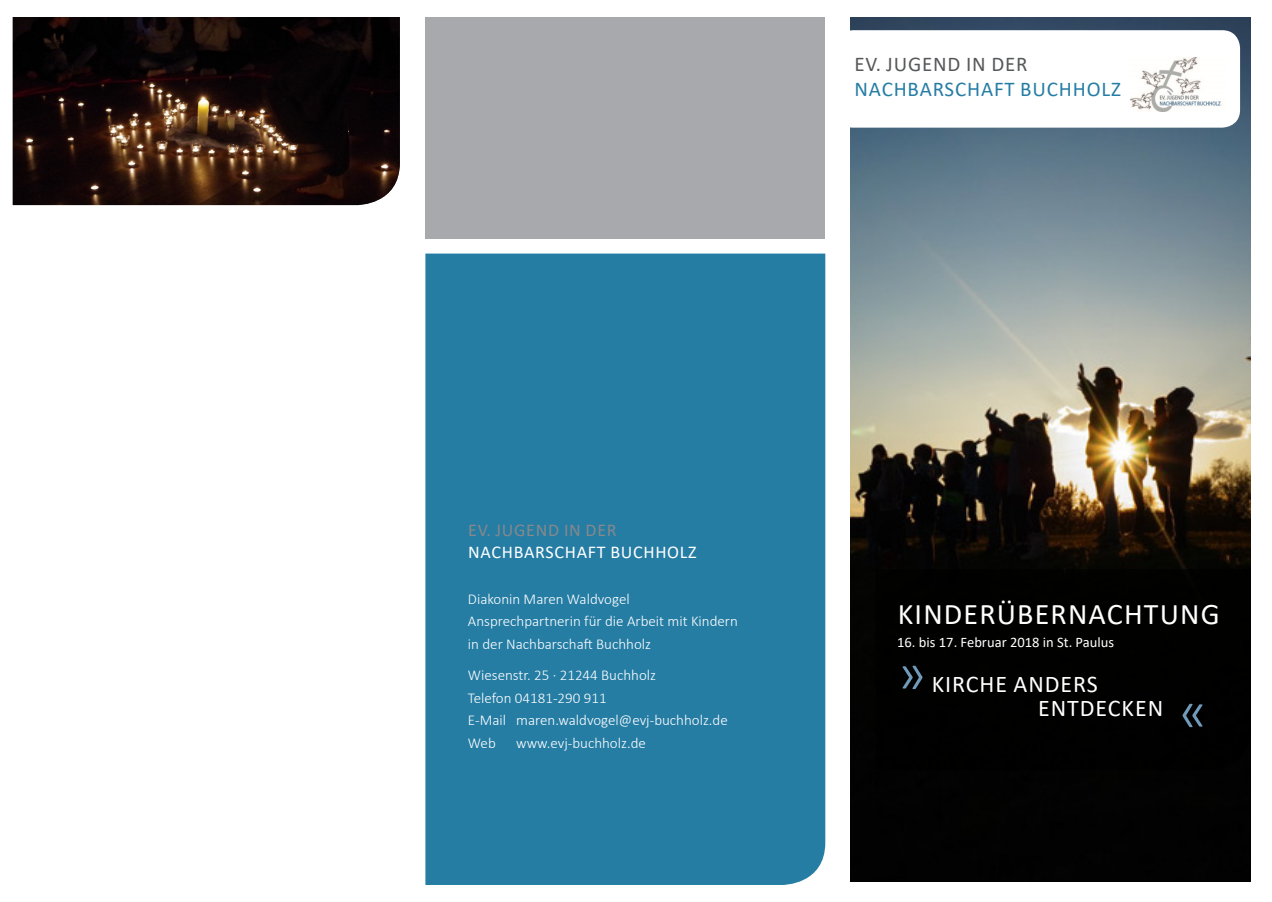
<style>
.page{position:relative;width:1272px;height:902px;background:#fff}
.page>*{position:absolute;margin:0;border:0;box-sizing:border-box;transform-origin:0 0}
.t1{font:300 58.2px "Calibri";color:#6f9ab9}
.Copy_10_15_Regular{font:30px "Calibri";letter-spacing:.04em;color:#fff}
.t2{font:24px "Calibri";letter-spacing:.04em;color:#fff}
.t3{font:21px "Calibri";letter-spacing:.04em;color:#257da4}
.t4{font:21px "Calibri";letter-spacing:.04em;color:#57585a}
.t5{font:18px "Calibri";letter-spacing:.04em;color:#fff}
.t6{font:18px "Calibri";letter-spacing:.04em;color:#86888b}
.t7{font:300 15px "Calibri";color:#fff}
.Copy_10_15_Regular-2{font:14.55px "Calibri";color:#fff}
</style>
<div class="page">
<div style="left:425px;top:17px;width:400px;height:221px;background:#a8a9ad"></div>
<div style="left:425px;top:253px;width:400px;height:631px;background:#257da4"></div>
<img style="left:850px;top:17px;width:400px;height:864px">
<div style="left:835px;top:30px;width:404px;height:98px;background:#fff;border-radius:18px"></div>
<img style="left:13px;top:17px;width:387px;height:188px">
<div style="left:875px;top:569px;width:375px;height:201px;background:#010100"></div>
<img style="left:1130px;top:57px;width:91px;height:54px">
<p class="t4" style="left:854px;top:50px;width:175px">EV. JUGEND IN DER</p>
<p class="t3" style="left:854px;top:75px;width:268px">NACHBARSCHAFT BUCHHOLZ</p>
<p class="t6" style="left:468px;top:517px;width:150px">EV. JUGEND IN DER</p>
<p class="t5" style="left:468px;top:539px;width:230px">NACHBARSCHAFT BUCHHOLZ</p>
<p class="t7" style="left:468px;top:589px;width:163px">Diakonin Maren Waldvogel</p>
<p class="t7" style="left:468px;top:612px;width:271px">Ansprechpartnerin für die Arbeit mit Kindern</p>
<p class="t7" style="left:468px;top:634px;width:185px">in der Nachbarschaft Buchholz</p>
<p class="t7" style="left:468px;top:665px;width:190px">Wiesenstr. 25 · 21244 Buchholz</p>
<p class="t7" style="left:468px;top:688px;width:140px">Telefon 04181-290 911</p>
<p class="t7" style="left:468px;top:710px;width:261px">E-Mail maren.waldvogel@evj-buchholz.de</p>
<p class="t7" style="left:468px;top:733px;width:29px">Web</p>
<p class="t7" style="left:516px;top:733px;width:131px">www.evj-buchholz.de</p>
<p class="Copy_10_15_Regular" style="left:897px;top:593px;width:323px">KINDERÜBERNACHTUNG</p>
<p class="Copy_10_15_Regular-2" style="left:897px;top:631px;width:218px">16. bis 17. Februar 2018 in St. Paulus</p>
<p class="t1" style="left:897px;top:636px;width:31px">»</p>
<p class="t2" style="left:931px;top:667px;width:168px">KIRCHE ANDERS</p>
<p class="t2" style="left:1038px;top:691px;width:127px">ENTDECKEN</p>
<p class="t1" style="left:1178px;top:674px;width:31px">«</p>
</div>
